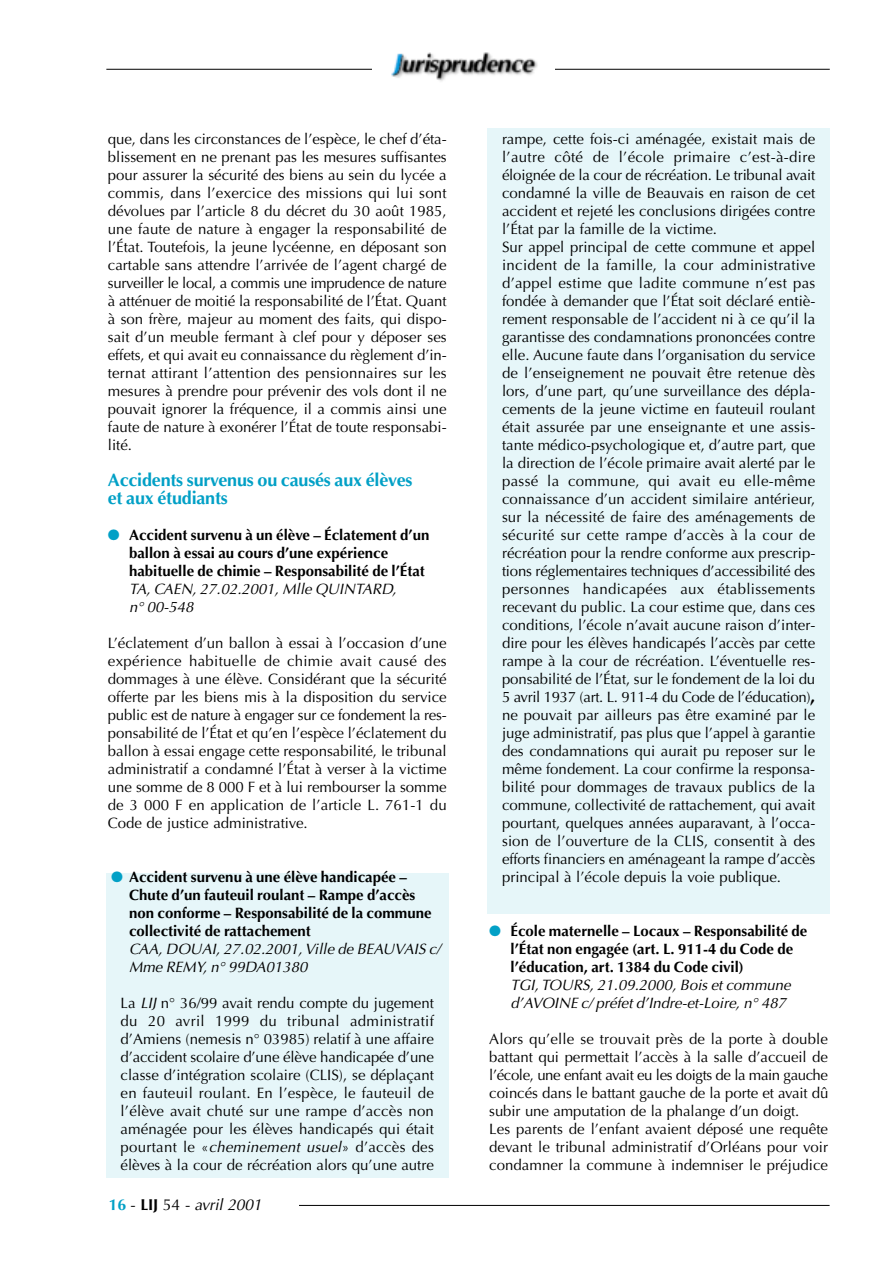
<style>
.page{position:relative;width:893px;height:1263px;background:#fff}
.page>*{position:absolute;margin:0;border:0;box-sizing:border-box;transform-origin:0 0}
.t1{font:700 18px/18px "Optima";letter-spacing:-.01em;color:#02a0c6}
.t2{font:italic 15.75px "Optima";letter-spacing:-.01em;color:#000}
.t3{font:15px/18px "Optima";color:#000;text-align:justify}
.t4{font:700 15px/18px "Optima";color:#000}
.t5{font:italic 15px/18px "Optima";color:#000}
.s1{color:#02a0c6}
.s2{font-style:italic}
.s3{font-weight:700;font-style:normal;color:#02a0c6}
.s4{font-style:normal}
.s5{font-weight:700;font-style:normal}
.s6{font-weight:700;font-size:18px}
</style>
<div class="page">
<div style="left:106px;top:874px;width:342px;height:304px;background:#e6f6f9"></div>
<div style="left:487px;top:128px;width:342px;height:785px;background:#e6f6f9"></div>
<hr style="left:111px;top:1205px;width:718px;height:1px;background:#000">
<div style="left:107px;top:1196px;width:192px;height:32px;background:#fff"></div>
<hr style="left:106px;top:69px;width:723px;height:1px;background:#000">
<div style="left:372px;top:34px;width:182px;height:67px;background:#fff"></div>
<img style="left:391px;top:52px;width:147px;height:29px">
<p class="t3" style="left:108px;top:131px;width:340px">que, dans les circonstances de l’espèce, le chef d’éta&shy;blissement en ne prenant pas les mesures suffisantes pour assurer la sécurité des biens au sein du lycée a commis, dans l’exercice des missions qui lui sont dévolues par l’article 8 du décret du 30 août 1985, une faute de nature à engager la responsabilité de l’État. Toutefois, la jeune lycéenne, en déposant son cartable sans attendre l’arrivée de l’agent chargé de surveiller le local, a commis une imprudence de nature à atténuer de moitié la responsabilité de l’État. Quant à son frère, majeur au moment des faits, qui dispo&shy;sait d’un meuble fermant à clef pour y déposer ses effets, et qui avait eu connaissance du règlement d’in&shy;ternat attirant l’attention des pensionnaires sur les mesures à prendre pour prévenir des vols dont il ne pouvait ignorer la fréquence, il a commis ainsi une faute de nature à exonérer l’État de toute responsabi&shy;lité.</p>
<p class="t1" style="left:108px;top:473px;width:306px">Accidents survenus ou causés aux élèves et aux étudiants</p>
<p class="t4" style="left:129px;top:527px;width:302px;text-indent:-21px"><span class="s1">●</span> Accident survenu à un élève – Éclatement d’un ballon à essai au cours d’une expérience habituelle de chimie – Responsabilité de l’État</p>
<p class="t5" style="left:129px;top:581px;width:269px">TA, CAEN, 27.02.2001, Mlle QUINTARD, n° 00-548</p>
<p class="t3" style="left:108px;top:635px;width:340px">L’éclatement d’un ballon à essai à l’occasion d’une expérience habituelle de chimie avait causé des dommages à une élève. Considérant que la sécurité offerte par les biens mis à la disposition du service public est de nature à engager sur ce fondement la res&shy;ponsabilité de l’État et qu’en l’espèce l’éclatement du ballon à essai engage cette responsabilité, le tribunal administratif a condamné l’État à verser à la victime une somme de 8 000 F et à lui rembourser la somme de 3 000 F en application de l’article L. 761-1 du Code de justice administrative.</p>
<p class="t4" style="left:129px;top:869px;width:304px;text-indent:-18px"><span class="s1">●</span> Accident survenu à une élève handicapée – Chute d’un fauteuil roulant – Rampe d’accès non conforme – Responsabilité de la commune collectivité de rattachement</p>
<p class="t5" style="left:129px;top:941px;width:313px">CAA, DOUAI, 27.02.2001, Ville de BEAUVAIS c/<br>Mme REMY, n° 99DA01380</p>
<p class="t3" style="left:121px;top:995px;width:315px">La <span class="s2">LIJ</span> n° 36/99 avait rendu compte du jugement du 20 avril 1999 du tribunal administratif d’Amiens (nemesis n° 03985) relatif à une affaire d’accident scolaire d’une élève handicapée d’une classe d’intégration scolaire (CLIS), se déplaçant en fauteuil roulant. En l’espèce, le fauteuil de l’élève avait chuté sur une rampe d’accès non aménagée pour les élèves handicapés qui était pourtant le «<span class="s2">cheminement usuel</span>» d’accès des élèves à la cour de récréation alors qu’une autre</p>
<p class="t2" style="left:109px;top:1198px;width:154px"><span class="s3">16</span> <span class="s4">-</span> <span class="s5">LIJ</span> <span class="s4">54</span> - avril 2001</p>
<p class="t3" style="left:502px;top:131px;width:315px;text-align:left">rampe, cette fois-ci aménagée, existait mais de l’autre côté de l’école primaire c’est-à-dire éloignée de la cour de récréation. Le tribunal avait condamné la ville de Beauvais en raison de cet accident et rejeté les conclusions dirigées contre l’État par la famille de la victime.<br>Sur appel principal de cette commune et appel incident de la famille, la cour administrative d’appel estime que ladite commune n’est pas fondée à demander que l’État soit déclaré entiè&shy;rement responsable de l’accident ni à ce qu’il la garantisse des condamnations prononcées contre elle. Aucune faute dans l’organisation du service de l’enseignement ne pouvait être retenue dès lors, d’une part, qu’une surveillance des dépla&shy;cements de la jeune victime en fauteuil roulant était assurée par une enseignante et une assis&shy;tante médico-psychologique et, d’autre part, que la direction de l’école primaire avait alerté par le passé la commune, qui avait eu elle-même connaissance d’un accident similaire antérieur, sur la nécessité de faire des aménagements de sécurité sur cette rampe d’accès à la cour de récréation pour la rendre conforme aux prescrip&shy;tions réglementaires techniques d’accessibilité des personnes handicapées aux établissements recevant du public. La cour estime que, dans ces conditions, l’école n’avait aucune raison d’inter&shy;dire pour les élèves handicapés l’accès par cette rampe à la cour de récréation. L’éventuelle res&shy;ponsabilité de l’État, sur le fondement de la loi du 5 avril 1937 (art. L. 911-4 du Code de l’éducation)<span class="s6">, </span>ne pouvait par ailleurs pas être examiné par le juge administratif, pas plus que l’appel à garantie des condamnations qui aurait pu reposer sur le même fondement. La cour confirme la responsa&shy;bilité pour dommages de travaux publics de la commune, collectivité de rattachement, qui avait pourtant, quelques années auparavant, à l’occa&shy;sion de l’ouverture de la CLIS, consentit à des efforts financiers en aménageant la rampe d’accès principal à l’école depuis la voie publique.</p>
<p class="t4" style="left:510px;top:923px;width:298px;text-indent:-21px"><span class="s1">●</span> École maternelle – Locaux – Responsabilité de l’État non engagée (art. L. 911-4 du Code de l’éducation, art. 1384 du Code civil)</p>
<p class="t5" style="left:510px;top:977px;width:282px">TGI, TOURS, 21.09.2000, Bois et commune d’AVOINE c/ préfet d’Indre-et-Loire, n° 487</p>
<p class="t3" style="left:489px;top:1031px;width:341px;text-align:left">Alors qu’elle se trouvait près de la porte à double battant qui permettait l’accès à la salle d’accueil de l’école, une enfant avait eu les doigts de la main gauche coincés dans le battant gauche de la porte et avait dû subir une amputation de la phalange d’un doigt.<br>Les parents de l’enfant avaient déposé une requête devant le tribunal administratif d’Orléans pour voir condamner la commune à indemniser le préjudice</p>
</div>
